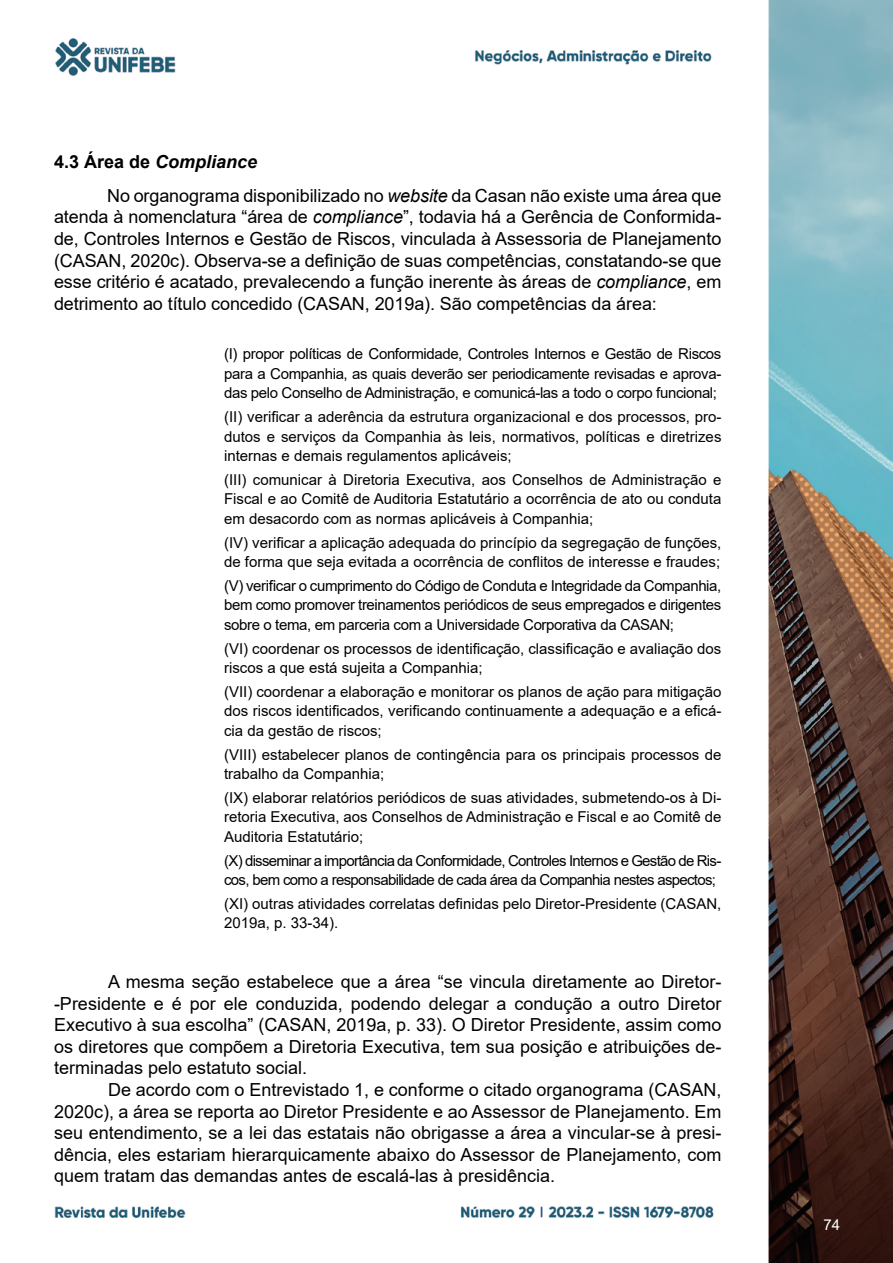
<style>
.page{position:relative;width:893px;height:1263px;background:#fff}
.page>*{position:absolute;margin:0;border:0;box-sizing:border-box;transform-origin:0 0}
.t1{font:18px/21.6px "Arial";letter-spacing:-.005em;color:#000;text-align:justify}
.t2{font:15px/19.5px "Arial";color:#000;text-align:justify}
.t3{font:15px/19.5px "Arial";letter-spacing:-.045em;color:#000}
.t4{font:15px "Arial";color:#fff}
.s1{font-weight:700}
.s2{font-weight:700;font-style:italic}
.s3{font-style:italic}
</style>
<div class="page">
<img style="left:54px;top:0;width:839px;height:1263px">
<p class="t1" style="left:107px;top:145px;width:616px;line-height:33.6px;text-indent:-53px"><span class="s1">4.3 Área de</span> <span class="s2">Compliance<br></span>No organograma disponibilizado no <span class="s3">website</span> da Casan não existe uma área que</p>
<p class="t1" style="left:54px;top:206px;width:669px">atenda à nomenclatura “área de <span class="s3">compliance</span>”, todavia há a Gerência de Conformida&shy;de, Controles Internos e Gestão de Riscos, vinculada à Assessoria de Planejamento (CASAN, 2020c). Observa-se a definição de suas competências, constatando-se que esse critério é acatado, prevalecendo a função inerente às áreas de <span class="s3">compliance</span>, em detrimento ao título concedido (CASAN, 2019a). São competências da área:</p>
<p class="t2" style="left:224px;top:344px;width:499px">(I) propor políticas de Conformidade, Controles Internos e Gestão de Riscos para a Companhia, as quais deverão ser periodicamente revisadas e aprova&shy;das pelo Conselho de Administração, e comunicá-las a todo o corpo funcional;</p>
<p class="t2" style="left:224px;top:407px;width:499px">(II) verificar a aderência da estrutura organizacional e dos processos, pro&shy;dutos e serviços da Companhia às leis, normativos, políticas e diretrizes internas e demais regulamentos aplicáveis;</p>
<p class="t2" style="left:224px;top:470px;width:499px">(III) comunicar à Diretoria Executiva, aos Conselhos de Administração e Fiscal e ao Comitê de Auditoria Estatutário a ocorrência de ato ou conduta em desacordo com as normas aplicáveis à Companhia;</p>
<p class="t2" style="left:224px;top:532px;width:499px">(IV) verificar a aplicação adequada do princípio da segregação de funções, de forma que seja evitada a ocorrência de conflitos de interesse e fraudes;</p>
<p class="t2" style="left:224px;top:576px;width:499px">(V) verificar o cumprimento do Código de Conduta e Integridade da Companhia, bem como promover treinamentos periódicos de seus empregados e dirigentes sobre o tema, em parceria com a Universidade Corporativa da CASAN;</p>
<p class="t2" style="left:224px;top:638px;width:499px">(VI) coordenar os processos de identificação, classificação e avaliação dos riscos a que está sujeita a Companhia;</p>
<p class="t2" style="left:224px;top:682px;width:499px">(VII) coordenar a elaboração e monitorar os planos de ação para mitigação dos riscos identificados, verificando continuamente a adequação e a eficá&shy;cia da gestão de riscos;</p>
<p class="t2" style="left:224px;top:744px;width:499px">(VIII) estabelecer planos de contingência para os principais processos de trabalho da Companhia;</p>
<p class="t2" style="left:224px;top:788px;width:499px">(IX) elaborar relatórios periódicos de suas atividades, submetendo-os à Di&shy;retoria Executiva, aos Conselhos de Administração e Fiscal e ao Comitê de Auditoria Estatutário;</p>
<p class="t3" style="left:224px;top:850px;width:499px">(X) disseminar a importância da Conformidade, Controles Internos e Gestão de Ris&shy;cos, bem como a responsabilidade de cada área da Companhia nestes aspectos;</p>
<p class="t2" style="left:224px;top:894px;width:499px">(XI) outras atividades correlatas definidas pelo Diretor-Presidente (CASAN,<br>2019a, p. 33-34).</p>
<p class="t1" style="left:54px;top:971px;width:669px;text-indent:54px">A mesma seção estabelece que a área “se vincula diretamente ao Diretor--Presidente e é por ele conduzida, podendo delegar a condução a outro Diretor Executivo à sua escolha” (CASAN, 2019a, p. 33). O Diretor Presidente, assim como os diretores que compõem a Diretoria Executiva, tem sua posição e atribuições de&shy;terminadas pelo estatuto social.</p>
<p class="t1" style="left:54px;top:1079px;width:669px;text-indent:54px">De acordo com o Entrevistado 1, e conforme o citado organograma (CASAN, 2020c), a área se reporta ao Diretor Presidente e ao Assessor de Planejamento. Em seu entendimento, se a lei das estatais não obrigasse a área a vincular-se à presi&shy;dência, eles estariam hierarquicamente abaixo do Assessor de Planejamento, com quem tratam das demandas antes de escalá-las à presidência.</p>
<p class="t4" style="left:824px;top:1215px;width:18px">74</p>
</div>
